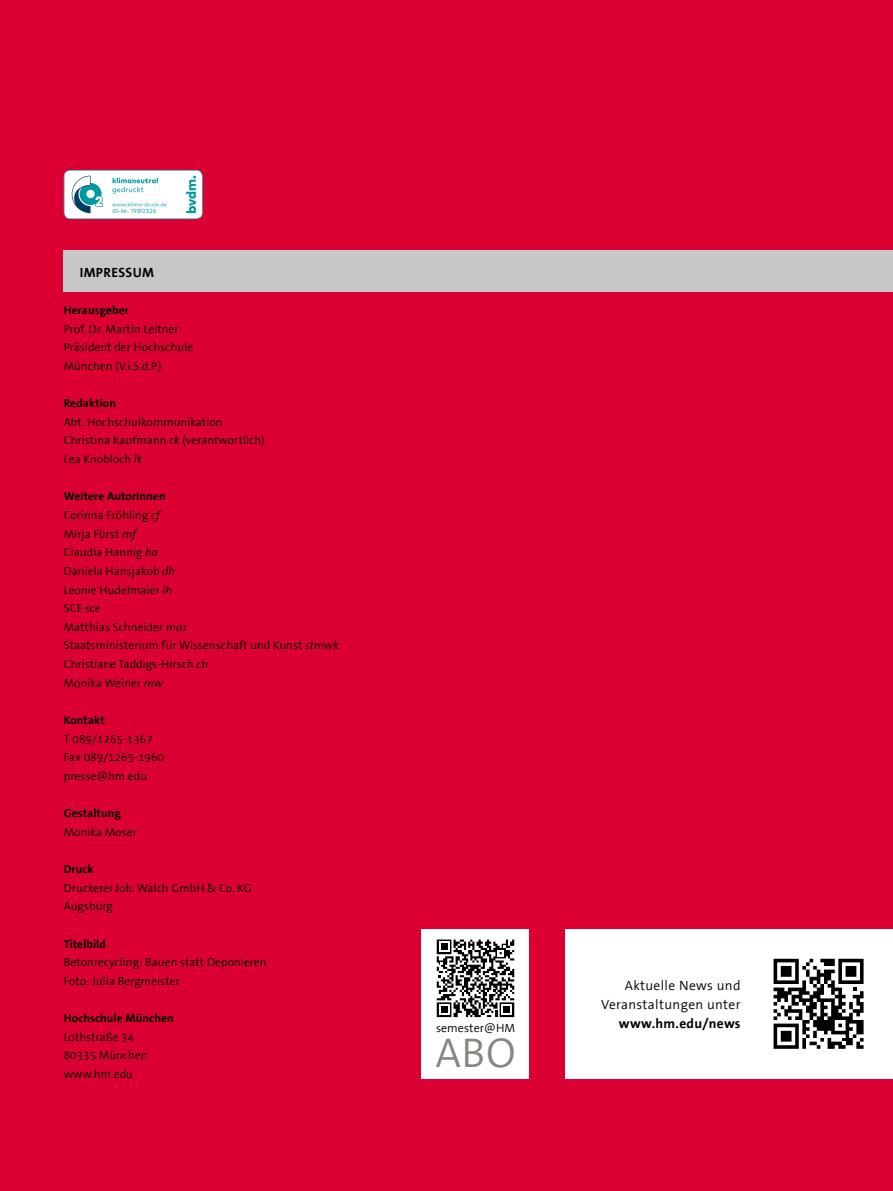
<style>
.page{position:relative;width:893px;height:1191px;background:#db0031}
.page>*{position:absolute;margin:0;border:0;box-sizing:border-box;transform-origin:0 0}
.t1{font:42px "FHM The Sans";color:#878781}
.t2{font:13.5px/19.2px "FHM The Sans";letter-spacing:.025em;color:#000;text-align:right}
.t3{font:700 13.5px "FHM The Sans";letter-spacing:.025em;color:#000}
.t4{font:12px "FHM The Sans";letter-spacing:.005em;color:#000}
.t5{font:11.7px/18.6px "FHM The Sans";letter-spacing:.005em;color:#000}
.t6{font:700 11.7px "FHM The Sans";letter-spacing:.005em;color:#000}
.t7{font:6px "Mark Pro";letter-spacing:.05em;color:#0098a1}
.s1{font-family:"Mark OT";font-size:5.4px}
.s2{font-style:italic}
.s3{font-weight:700}
</style>
<div class="page">
<svg style="left:64px;top:170px;width:139px;height:49px;background:#d6eaec"></svg>
<div style="left:566px;top:929px;width:327px;height:149px;background:#fff"></div>
<svg style="left:774px;top:958px;width:90px;height:90px"></svg>
<div style="left:64px;top:250px;width:829px;height:42px;background:#c6c7c8"></div>
<div style="left:422px;top:929px;width:107px;height:149px;background:#fff"></div>
<svg style="left:436px;top:939px;width:79px;height:79px"></svg>
<svg style="left:437px;top:939px;width:77px;height:78px"></svg>
<p class="t7" style="left:113px;top:207px;width:45px"><span class="s1">ID-Nr.</span> 1980326</p>
<p class="t3" style="left:80px;top:265px;width:76px">IMPRESSUM</p>
<p class="t6" style="left:64px;top:304px;width:67px">Herausgeber</p>
<p class="t5" style="left:64px;top:320px;width:131px">Prof. Dr. Martin Leitner<br>Präsident der Hochschule<br>München (V.i.S.d.P.)</p>
<p class="t6" style="left:64px;top:397px;width:54px">Redaktion</p>
<p class="t5" style="left:64px;top:413px;width:202px">Abt. Hochschulkommunikation<br>Christina Kaufmann <span class="s2">ck</span> (verantwortlich)<br>Lea Knobloch <span class="s2">lk</span></p>
<p class="t5" style="left:64px;top:487px;width:276px"><span class="s3">Weitere AutorInnen<br></span>Corinna Fröhling <span class="s2">cf<br></span>Mirja Fürst <span class="s2">mf<br></span>Claudia Hannig <span class="s2">ha<br></span>Daniela Hansjakob <span class="s2">dh<br></span>Leonie Hudelmaier <span class="s2">lh<br></span>SCE <span class="s2">sce<br></span>Matthias Schneider <span class="s2">mas<br></span>Staatsministerium für Wissenschaft und Kunst <span class="s2">stmwk<br></span>Christiane Taddigs-Hirsch <span class="s2">ch<br></span>Monika Weiner <span class="s2">mw</span></p>
<p class="t6" style="left:64px;top:714px;width:43px">Kontakt</p>
<p class="t5" style="left:64px;top:730px;width:102px">T 089/1265-1367<br>Fax 089/1265-1960 presse@hm.edu</p>
<p class="t6" style="left:64px;top:807px;width:59px">Gestaltung</p>
<p class="t5" style="left:64px;top:823px;width:75px">Monika Moser</p>
<p class="t6" style="left:64px;top:863px;width:31px">Druck</p>
<p class="t5" style="left:64px;top:879px;width:189px">Druckerei Joh. Walch GmbH &amp; Co. KG<br>Augsburg</p>
<p class="t6" style="left:64px;top:937px;width:44px">Titelbild</p>
<p class="t5" style="left:64px;top:953px;width:204px">Betonrecycling: Bauen statt Deponieren<br>Foto: Julia Bergmeister</p>
<p class="t6" style="left:64px;top:1012px;width:112px">Hochschule München</p>
<p class="t5" style="left:64px;top:1028px;width:85px">Lothstraße 34<br>80335 München www.hm.edu</p>
<p class="t4" style="left:436px;top:1021px;width:81px">semester@HM</p>
<h1 class="t1" style="left:435px;top:1031px;width:82px">ABO</h1>
<p class="t2" style="left:601px;top:976px;width:141px">Aktuelle News und<br>Veranstaltungen unter</p>
<p class="t3" style="left:619px;top:1016px;width:123px">www.hm.edu/news</p>
</div>
